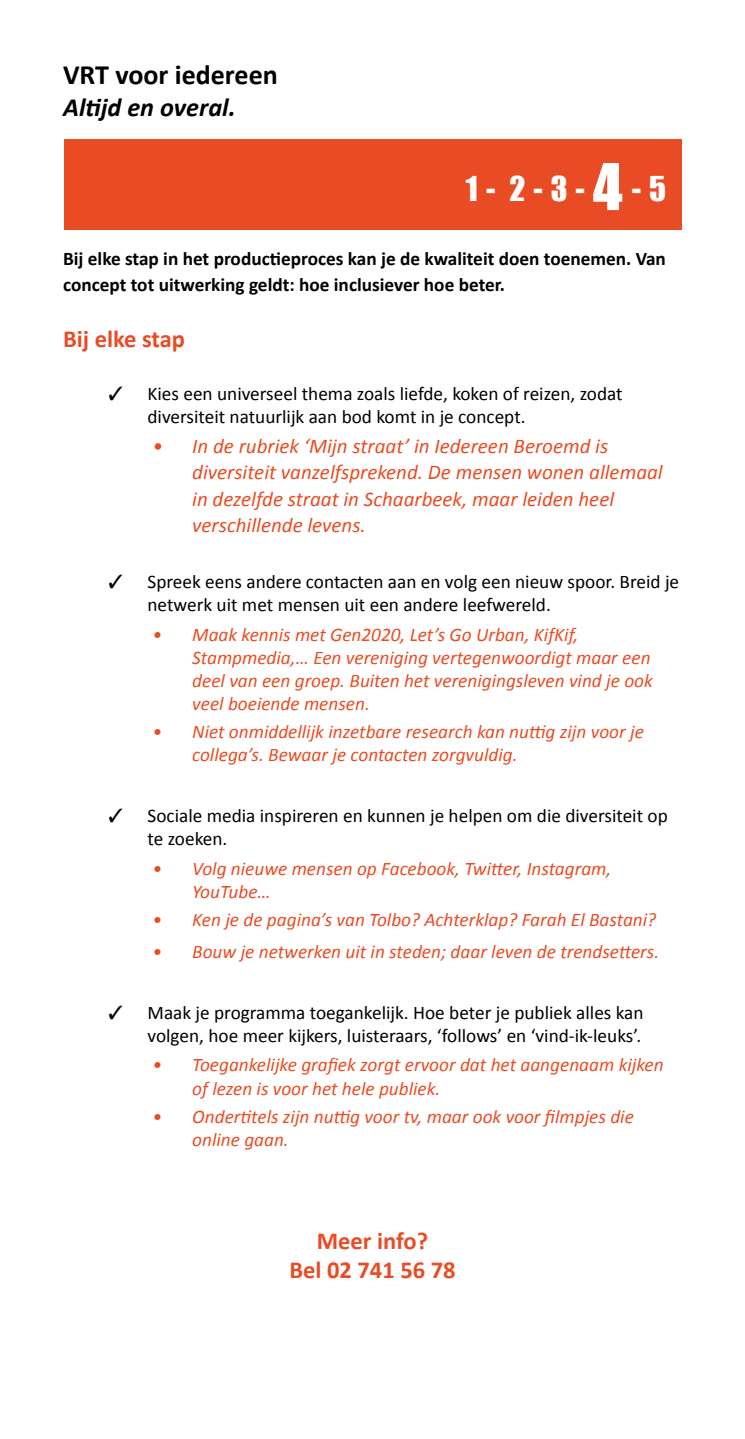
<style>
.page{position:relative;width:745px;height:1439px;background:#fff}
.page>*{position:absolute;margin:0;border:0;box-sizing:border-box;transform-origin:0 0}
.t1{font:31.5px "Impact";color:#fff}
.t2{font:700 28px "Calibri";color:#000}
.t3{font:italic 700 26.25px "Calibri";color:#000}
.t4{font:700 24.5px/29.4px "Calibri";color:#e94c24;text-align:center}
.t5{font:italic 21px/26.2px "Calibri";color:#e94c24}
.t6{font:italic 19.25px/23.1px "Calibri";color:#e94c24}
.t7{font:19.25px/23.1px "Calibri";color:#000}
.t8{font:700 19.25px/26.2px "Calibri";color:#000}
.s1{font-size:59.5px}
</style>
<div class="page">
<div style="left:64px;top:140px;width:616px;height:90px;background:#e94c24"></div>
<h2 class="t2" style="left:63px;top:57px;width:216px">VRT voor iedereen</h2>
<h3 class="t3" style="left:63px;top:90px;width:174px">Altijd en overal.</h3>
<h1 class="t1" style="left:465px;top:164px;width:202px">1 - 2 - 3 - <span class="s1">4</span> - 5</h1>
<p class="t8" style="left:63px;top:245px;width:604px">Bij elke stap in het productieproces kan je de kwaliteit doen toenemen. Van concept tot uitwerking geldt: hoe inclusiever hoe beter.</p>
<p class="t4" style="left:63px;top:324px;width:123px">Bij elke stap</p>
<p class="t7" style="left:147px;top:382px;width:476px">Kies een universeel thema zoals liefde, koken of reizen, zodat diversiteit natuurlijk aan bod komt in je concept.</p>
<p class="t5" style="left:192px;top:432px;width:471px;text-indent:-40px">• In de rubriek ‘Mijn straat’ in Iedereen Beroemd is diversiteit vanzelfsprekend. De mensen wonen allemaal in dezelfde straat in Schaarbeek, maar leiden heel verschillende levens.</p>
<p class="t7" style="left:147px;top:570px;width:533px">Spreek eens andere contacten aan en volg een nieuw spoor. Breid je netwerk uit met mensen uit een andere leefwereld.</p>
<p class="t6" style="left:192px;top:622px;width:462px;text-indent:-40px">• Maak kennis met Gen2020, Let’s Go Urban, KifKif, Stampmedia,… Een vereniging vertegenwoordigt maar een deel van een groep. Buiten het verenigingsleven vind je ook veel boeiende mensen.</p>
<p class="t6" style="left:192px;top:719px;width:453px;text-indent:-40px">• Niet onmiddellijk inzetbare research kan nuttig zijn voor je collega’s. Bewaar je contacten zorgvuldig.</p>
<p class="t7" style="left:147px;top:804px;width:521px">Sociale media inspireren en kunnen je helpen om die diversiteit op te zoeken.</p>
<p class="t6" style="left:192px;top:856px;width:420px;text-indent:-40px">• Volg nieuwe mensen op Facebook, Twitter, Instagram,<br>YouTube…</p>
<p class="t6" style="left:152px;top:907px;width:505px">• Ken je de pagina’s van Tolbo? Achterklap? Farah El Bastani?</p>
<p class="t6" style="left:152px;top:939px;width:508px">• Bouw je netwerken uit in steden; daar leven de trendsetters.</p>
<p class="t7" style="left:147px;top:1000px;width:497px">Maak je programma toegankelijk. Hoe beter je publiek alles kan volgen, hoe meer kijkers, luisteraars, ‘follows’ en ‘vind-ik-leuks’.</p>
<p class="t6" style="left:192px;top:1052px;width:472px;text-indent:-40px">• Toegankelijke grafiek zorgt ervoor dat het aangenaam kijken of lezen is voor het hele publiek.</p>
<p class="t6" style="left:192px;top:1104px;width:443px;text-indent:-40px">• Ondertitels zijn nuttig voor tv, maar ook voor filmpjes die online gaan.</p>
<p class="t4" style="left:289px;top:1226px;width:168px">Meer info?<br>Bel 02 741 56 78</p>
</div>
